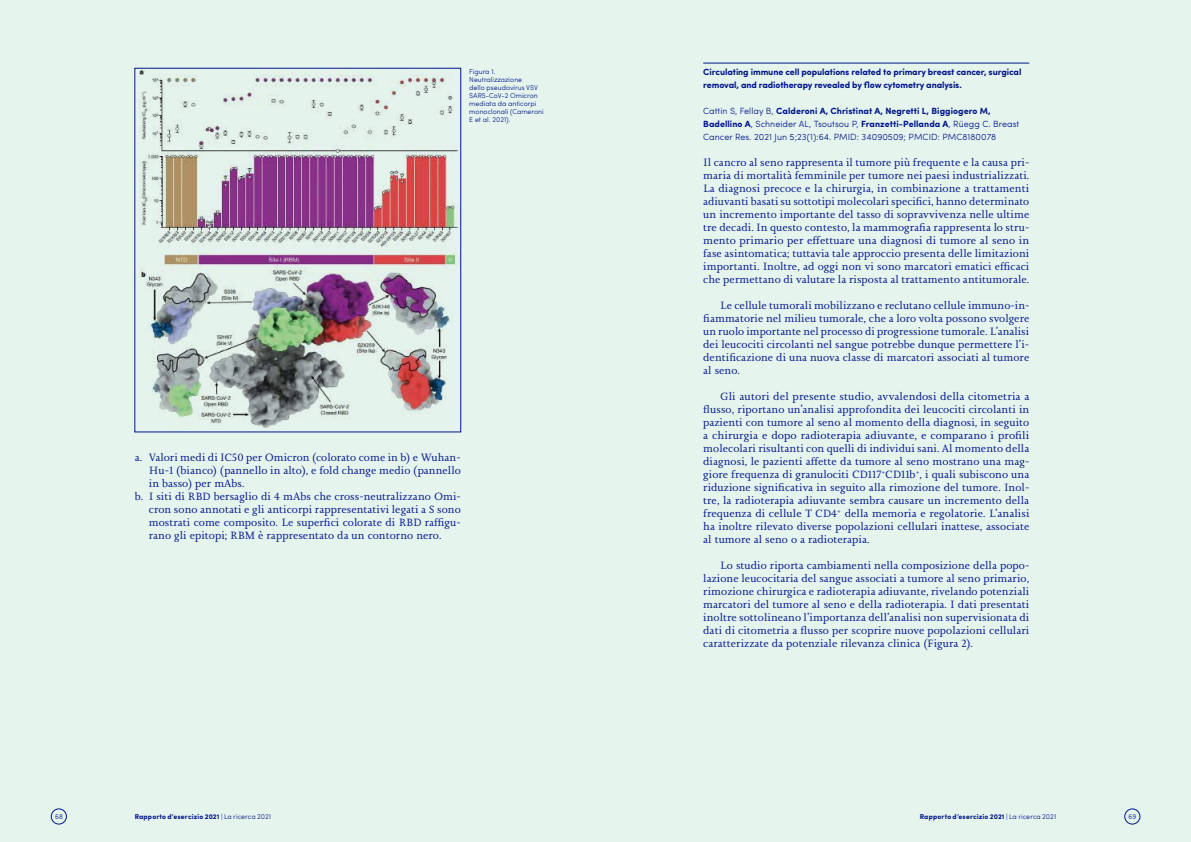
<style>
.page{position:relative;width:1191px;height:842px;background:#e6f4ee}
.page>*{position:absolute;margin:0;border:0;box-sizing:border-box;transform-origin:0 0}
.t1{font:11px/13px "Joanna Nova";letter-spacing:.005em;color:#001689;text-align:justify}
.t2{font:300 9px/13px "Sofia Pro";letter-spacing:.005em;color:#001689}
.t3{font:700 9px/13px "Sofia Pro";letter-spacing:-.01em;color:#001689}
.t4{font:300 7px/8px "Sofia Pro";color:#001689}
.t5{font:700 7px "Sofia Pro";letter-spacing:.02em;color:#001689}
.s1{font-weight:700}
.s2{font-weight:300}
</style>
<div class="page">
<div style="left:51px;top:809px;width:16px;height:15px;border:1px solid #001689;border-radius:50%"></div>
<div style="left:1124px;top:809px;width:16px;height:15px;border:1px solid #001689;border-radius:50%"></div>
<img style="left:139px;top:70px;width:320px;height:358px">
<hr style="left:703px;top:63px;width:326px;height:1px;background:#001689">
<p class="t4" style="left:469px;top:67px;width:76px">Figura 1.<br>Neutralizzazione<br>dello pseudovirus VSV<br>SARS-CoV-2 Omicron mediata da anticorpi monoclonali (Cameroni<br>E et al. 2021).</p>
<p class="t1" style="left:135px;top:451px;width:327px">a. Valori medi di IC50 per Omicron (colorato come in b) e Wuhan-</p>
<p class="t1" style="left:149px;top:464px;width:313px">Hu-1 (bianco) (pannello in alto), e fold change medio (pannello</p>
<p class="t1" style="left:149px;top:477px;width:97px">in basso) per mAbs.</p>
<p class="t1" style="left:135px;top:490px;width:328px">b. I siti di RBD bersaglio di 4 mAbs che cross-neutralizzano Omi-</p>
<p class="t1" style="left:149px;top:503px;width:313px">cron sono annotati e gli anticorpi rappresentativi legati a S sono</p>
<p class="t1" style="left:149px;top:516px;width:313px">mostrati come composito. Le superfici colorate di RBD raffigu-</p>
<p class="t1" style="left:149px;top:529px;width:294px">rano gli epitopi; RBM è rappresentato da un contorno nero.</p>
<p class="t3" style="left:703px;top:64px;width:320px">Circulating immune cell populations related to primary breast cancer, surgical removal, and radiotherapy revealed by flow cytometry analysis.</p>
<p class="t2" style="left:703px;top:103px;width:317px">Cattin S, Fellay B, <span class="s1">Calderoni A, Christinat A, Negretti L, Biggiogero M,<br>Badellino A</span>, Schneider AL, Tsoutsou P, <span class="s1">Franzetti-Pellanda A</span>, Rüegg C. Breast<br>Cancer Res. 2021 Jun 5;23(1):64. PMID: 34090509; PMCID: PMC8180078</p>
<p class="t1" style="left:703px;top:155px;width:328px">Il cancro al seno rappresenta il tumore più frequente e la causa pri&shy;maria di mortalità femminile per tumore nei paesi industrializzati.<br>La diagnosi precoce e la chirurgia, in combinazione a trattamenti adiuvanti basati su sottotipi molecolari specifici, hanno determinato un incremento importante del tasso di sopravvivenza nelle ultime tre decadi. In questo contesto, la mammografia rappresenta lo stru&shy;mento primario per effettuare una diagnosi di tumore al seno in fase asintomatica; tuttavia tale approccio presenta delle limitazioni importanti. Inoltre, ad oggi non vi sono marcatori ematici efficaci che permettano di valutare la risposta al trattamento antitumorale.</p>
<p class="t1" style="left:703px;top:298px;width:327px;text-indent:17px">Le cellule tumorali mobilizzano e reclutano cellule immuno-in&shy;fiammatorie nel milieu tumorale, che a loro volta possono svolgere un ruolo importante nel processo di progressione tumorale. L’analisi dei leucociti circolanti nel sangue potrebbe dunque permettere l’i&shy;dentificazione di una nuova classe di marcatori associati al tumore al seno.</p>
<p class="t1" style="left:703px;top:389px;width:328px;text-indent:17px">Gli autori del presente studio, avvalendosi della citometria a flusso, riportano un’analisi approfondita dei leucociti circolanti in pazienti con tumore al seno al momento della diagnosi, in seguito a chirurgia e dopo radioterapia adiuvante, e comparano i profili molecolari risultanti con quelli di individui sani. Al momento della diagnosi, le pazienti affette da tumore al seno mostrano una mag&shy;giore frequenza di granulociti CD117<sup>+</sup>CD11b<sup>+</sup>, i quali subiscono una riduzione significativa in seguito alla rimozione del tumore. Inol&shy;tre, la radioterapia adiuvante sembra causare un incremento della frequenza di cellule T CD4<sup>+</sup> della memoria e regolatorie. L’analisi ha inoltre rilevato diverse popolazioni cellulari inattese, associate al tumore al seno o a radioterapia.</p>
<p class="t1" style="left:703px;top:558px;width:328px;text-indent:17px">Lo studio riporta cambiamenti nella composizione della popo&shy;lazione leucocitaria del sangue associati a tumore al seno primario, rimozione chirurgica e radioterapia adiuvante, rivelando potenziali marcatori del tumore al seno e della radioterapia. I dati presentati inoltre sottolineano l’importanza dell’analisi non supervisionata di dati di citometria a flusso per scoprire nuove popolazioni cellulari caratterizzate da potenziale rilevanza clinica (Figura 2).</p>
<p class="t4" style="left:55px;top:812px;width:10px">68</p>
<p class="t5" style="left:135px;top:811px;width:138px">Rapporto d’esercizio 2021 <span class="s2">| La ricerca 2021</span></p>
<p class="t4" style="left:1128px;top:812px;width:9px">69</p>
<p class="t5" style="left:919px;top:811px;width:138px">Rapporto d’esercizio 2021 <span class="s2">| La ricerca 2021</span></p>
</div>
